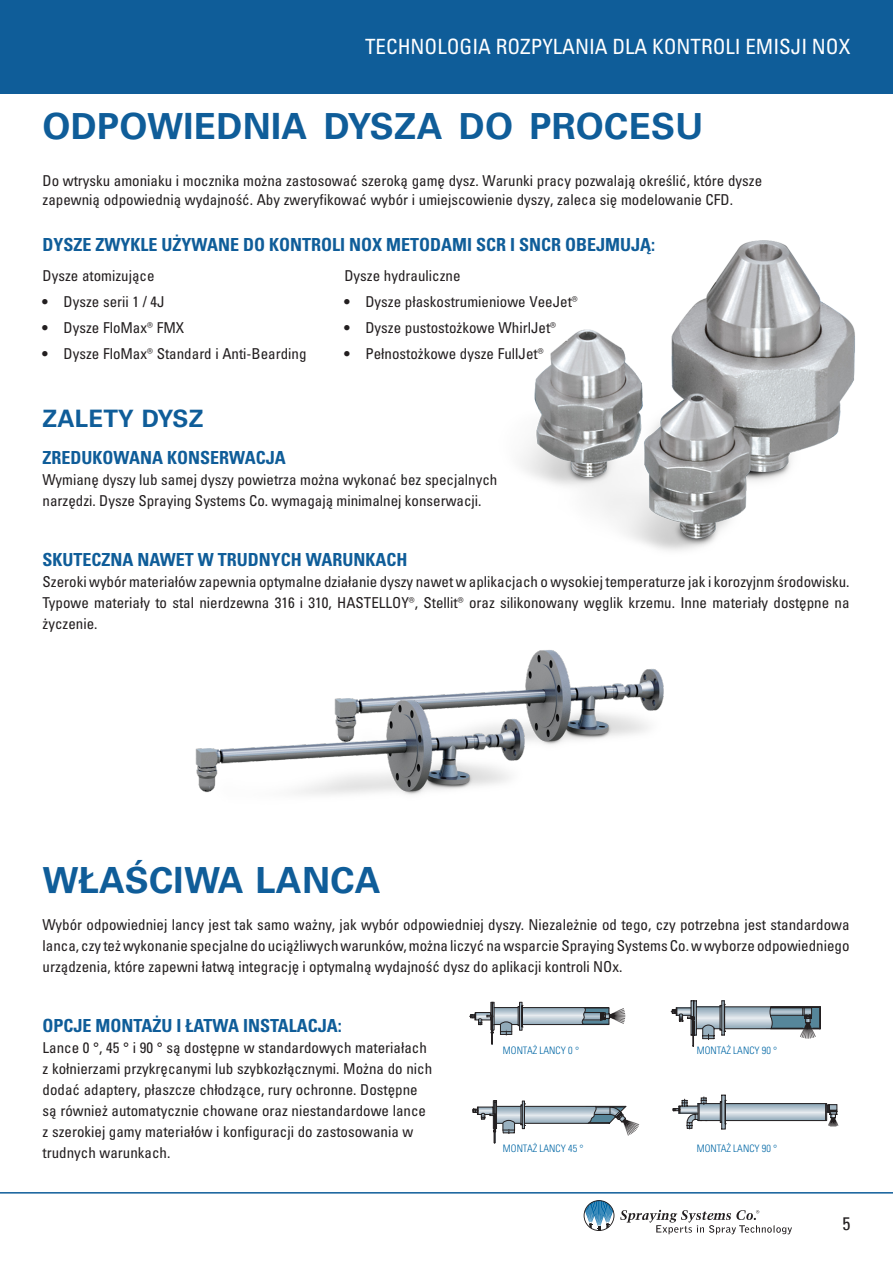
<style>
.page{position:relative;width:893px;height:1263px;background:#fff}
.page>*{position:absolute;margin:0;border:0;box-sizing:border-box;transform-origin:0 0}
.t1{font:700 36px "Univers LT Pro 65";letter-spacing:.01em;color:#0f5d99}
.t2{font:700 24px "Univers LT Pro 65";letter-spacing:.01em;color:#0f5d99}
.t3{font:condensed 21px "Univers LT Pro";color:#fff}
.Text_narrow{font:700 condensed 18px "Univers LT Pro";color:#0f5d99}
.t4{font:condensed 18px "Univers";color:#231f20}
.Text_narrow-2{font:condensed 15px/21px "Univers LT Pro";color:#231f20;text-align:justify}
.body{font:condensed 15px/21px "Univers LT Pro";color:#231f20}
.t5{font:300 condensed 10.35px "Univers LT Pro";color:#0067a5}
</style>
<div class="page">
<hr style="left:0;top:1192px;width:893px;height:1px;background:#0f5d99">
<svg style="left:584px;top:1200px;width:30px;height:31px"></svg>
<svg style="left:620px;top:1210px;width:172px;height:24px"></svg>
<div style="left:0;top:0;width:893px;height:94px;background:#0f5d99"></div>
<img style="left:525px;top:650px;width:139px;height:95px">
<img style="left:522px;top:240px;width:333px;height:311px">
<img style="left:195px;top:685px;width:350px;height:110px">
<svg style="left:469px;top:1002px;width:157px;height:43px"></svg>
<svg style="left:671px;top:1000px;width:150px;height:47px"></svg>
<svg style="left:472px;top:1100px;width:168px;height:43px"></svg>
<svg style="left:672px;top:1094px;width:167px;height:36px"></svg>
<h3 class="t3" style="left:365px;top:34px;width:487px">TECHNOLOGIA ROZPYLANIA DLA KONTROLI EMISJI NOX</h3>
<p class="t1" style="left:43px;top:101px;width:662px">ODPOWIEDNIA DYSZA DO PROCESU</p>
<p class="body" style="left:43px;top:170px;width:721px;line-height:19.5px">Do wtrysku amoniaku i mocznika można zastosować szeroką gamę dysz. Warunki pracy pozwalają określić, które dysze zapewnią odpowiednią wydajność. Aby zweryfikować wybór i umiejscowienie dyszy, zaleca się modelowanie CFD.</p>
<p class="Text_narrow" style="left:43px;top:233px;width:614px">DYSZE ZWYKLE UŻYWANE DO KONTROLI NOX METODAMI SCR I SNCR OBEJMUJĄ:</p>
<p class="body" style="left:43px;top:265px;width:113px">Dysze atomizujące</p>
<p class="Text_narrow-2" style="left:43px;top:290px;width:124px">• Dysze serii 1 / 4J</p>
<p class="Text_narrow-2" style="left:43px;top:316px;width:143px">• Dysze FloMax® FMX</p>
<p class="Text_narrow-2" style="left:43px;top:342px;width:266px">• Dysze FloMax® Standard i Anti-Bearding</p>
<p class="body" style="left:344px;top:265px;width:118px">Dysze hydrauliczne</p>
<p class="Text_narrow-2" style="left:344px;top:291px;width:235px">• Dysze płaskostrumieniowe VeeJet®</p>
<p class="Text_narrow-2" style="left:344px;top:317px;width:213px">• Dysze pustostożkowe WhirlJet®</p>
<p class="Text_narrow-2" style="left:344px;top:343px;width:201px">• Pełnostożkowe dysze FullJet®</p>
<p class="t2" style="left:43px;top:401px;width:162px">ZALETY DYSZ</p>
<p class="Text_narrow" style="left:43px;top:447px;width:245px">ZREDUKOWANA KONSERWACJA</p>
<p class="Text_narrow-2" style="left:43px;top:469px;width:456px">Wymianę dyszy lub samej dyszy powietrza można wykonać bez specjalnych narzędzi. Dysze Spraying Systems Co. wymagają minimalnej konserwacji.</p>
<p class="Text_narrow" style="left:43px;top:549px;width:367px">SKUTECZNA NAWET W TRUDNYCH WARUNKACH</p>
<p class="Text_narrow-2" style="left:43px;top:571px;width:809px">Szeroki wybór materiałów zapewnia optymalne działanie dyszy nawet w aplikacjach o wysokiej temperaturze jak i korozyjnm środowisku.<br>Typowe materiały to stal nierdzewna 316 i 310, HASTELLOY®, Stellit® oraz silikonowany węglik krzemu. Inne materiały dostępne na życzenie.</p>
<p class="t1" style="left:43px;top:854px;width:340px">WŁAŚCIWA LANCA</p>
<p class="Text_narrow-2" style="left:43px;top:913px;width:809px">Wybór odpowiedniej lancy jest tak samo ważny, jak wybór odpowiedniej dyszy. Niezależnie od tego, czy potrzebna jest standardowa lanca, czy też wykonanie specjalne do uciążliwych warunków, można liczyć na wsparcie Spraying Systems Co. w wyborze odpowiedniego urządzenia, które zapewni łatwą integrację i optymalną wydajność dysz do aplikacji kontroli NOx.</p>
<p class="Text_narrow" style="left:43px;top:1014px;width:301px">OPCJE MONTAŻU I ŁATWA INSTALACJA:</p>
<p class="body" style="left:43px;top:1036px;width:391px">Lance 0 °, 45 ° i 90 ° są dostępne w standardowych materiałach z kołnierzami przykręcanymi lub szybkozłącznymi. Można do nich dodać adaptery, płaszcze chłodzące, rury ochronne. Dostępne są również automatycznie chowane oraz niestandardowe lance z szerokiej gamy materiałów i konfiguracji do zastosowania w trudnych warunkach.</p>
<p class="t5" style="left:503px;top:1043px;width:78px">MONTAŻ LANCY 0 °</p>
<p class="t5" style="left:697px;top:1043px;width:82px">MONTAŻ LANCY 90 °</p>
<p class="t5" style="left:503px;top:1141px;width:82px">MONTAŻ LANCY 45 °</p>
<p class="t5" style="left:697px;top:1141px;width:82px">MONTAŻ LANCY 90 °</p>
<p class="t4" style="left:842px;top:1212px;width:9px">5</p>
</div>
